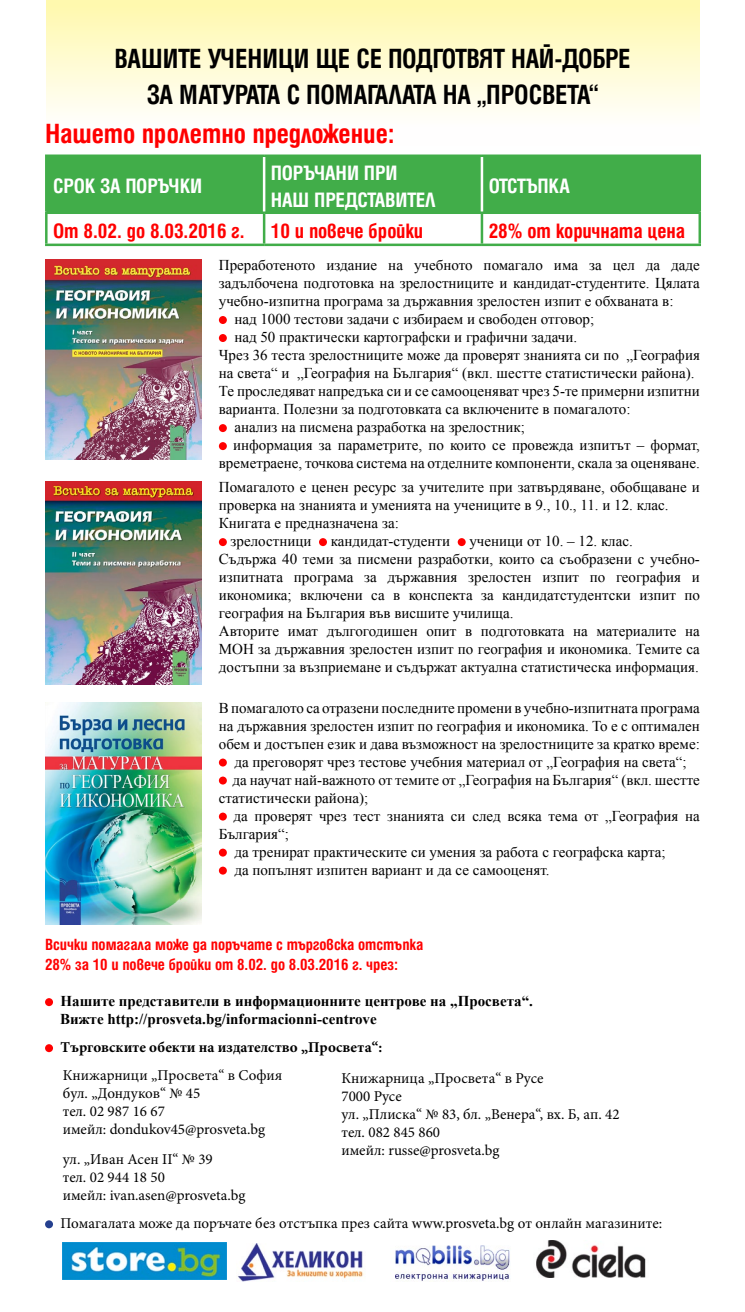
<style>
.page{position:relative;width:745px;height:1312px;background:#fff}
.page>*{position:absolute;margin:0;border:0;box-sizing:border-box;transform-origin:0 0}
.t1{font:700 condensed 30px/36px "Helen Bg";letter-spacing:-.01em;color:#000;text-align:center}
.t2{font:700 condensed 30px "Helen Bg";color:#f00}
.t3{font:700 condensed 22.5px "Helen Bg";color:#f00}
.t4{font:700 condensed 22.5px/27px "Helen Bg";letter-spacing:-.01em;color:#fff}
.t5{font:700 condensed 17.5px/20px "Helen Bg";color:#f00}
.t6{font:15px/18px "Times New Roman";color:#000}
.t7{font:15px/18px "Minion Pro";color:#000}
.t8{font:700 15px/18px "Times New Roman";color:#000}
.t9{font:700 15px "Minion Pro";color:#000}
</style>
<div class="page">
<div style="left:46px;top:0;width:652px;height:145px;background:linear-gradient(to bottom,#fff9ac,#fff)"></div>
<div style="left:48px;top:157px;width:650px;height:54px;background:#41ad49"></div>
<hr style="left:45px;top:154px;width:219px;height:3px;background:#41ad49">
<hr style="left:45px;top:157px;width:3px;height:54px;background:#41ad49">
<hr style="left:264px;top:154px;width:217px;height:3px;background:#41ad49">
<hr style="left:481px;top:154px;width:219px;height:3px;background:#41ad49">
<hr style="left:698px;top:157px;width:2px;height:54px;background:#41ad49">
<hr style="left:45px;top:211px;width:219px;height:3px;background:#41ad49">
<hr style="left:45px;top:214px;width:3px;height:29px;background:#41ad49">
<hr style="left:264px;top:211px;width:217px;height:3px;background:#41ad49">
<hr style="left:263px;top:214px;width:2px;height:29px;background:#41ad49">
<hr style="left:481px;top:211px;width:219px;height:3px;background:#41ad49">
<hr style="left:480px;top:214px;width:3px;height:29px;background:#41ad49">
<hr style="left:698px;top:214px;width:2px;height:29px;background:#41ad49">
<hr style="left:45px;top:243px;width:219px;height:3px;background:#41ad49">
<hr style="left:264px;top:243px;width:217px;height:3px;background:#41ad49">
<hr style="left:481px;top:243px;width:219px;height:3px;background:#41ad49">
<hr style="left:263px;top:157px;width:2px;height:54px;background:#fff">
<hr style="left:480px;top:157px;width:3px;height:54px;background:#fff">
<img style="left:45px;top:259px;width:156px;height:201px">
<img style="left:45px;top:481px;width:156px;height:203px">
<img style="left:45px;top:702px;width:156px;height:222px">
<div style="left:219px;top:316px;width:8px;height:8px;background:#f00;border-radius:50%"></div>
<div style="left:219px;top:334px;width:8px;height:8px;background:#f00;border-radius:50%"></div>
<div style="left:219px;top:424px;width:8px;height:8px;background:#f00;border-radius:50%"></div>
<div style="left:219px;top:442px;width:8px;height:8px;background:#f00;border-radius:50%"></div>
<div style="left:219px;top:758px;width:8px;height:8px;background:#f00;border-radius:50%"></div>
<div style="left:219px;top:776px;width:8px;height:8px;background:#f00;border-radius:50%"></div>
<div style="left:219px;top:812px;width:8px;height:8px;background:#f00;border-radius:50%"></div>
<div style="left:219px;top:848px;width:8px;height:8px;background:#f00;border-radius:50%"></div>
<div style="left:219px;top:866px;width:8px;height:8px;background:#f00;border-radius:50%"></div>
<div style="left:219px;top:538px;width:8px;height:8px;background:#f00;border-radius:50%"></div>
<div style="left:319px;top:538px;width:8px;height:8px;background:#f00;border-radius:50%"></div>
<div style="left:457px;top:538px;width:8px;height:8px;background:#f00;border-radius:50%"></div>
<svg style="left:45px;top:997px;width:8px;height:8px"></svg>
<svg style="left:45px;top:1043px;width:8px;height:8px"></svg>
<svg style="left:45px;top:1219px;width:8px;height:8px"></svg>
<img style="left:63px;top:1242px;width:163px;height:37px">
<img style="left:238px;top:1243px;width:126px;height:37px">
<img style="left:395px;top:1245px;width:115px;height:35px">
<img style="left:536px;top:1240px;width:110px;height:37px">
<h1 class="t1" style="left:114px;top:40px;width:517px">ВАШИТЕ УЧЕНИЦИ ЩЕ СЕ ПОДГОТВЯТ НАЙ-ДОБРЕ<br>ЗА МАТУРАТА С ПОМАГАЛАТА НА „ПРОСВЕТА“</h1>
<h1 class="t2" style="left:45px;top:116px;width:351px">Нашето пролетно предложение:</h1>
<h2 class="t4" style="left:53px;top:172px;width:150px">СРОК ЗА ПОРЪЧКИ</h2>
<h2 class="t4" style="left:271px;top:158px;width:166px">ПОРЪЧАНИ ПРИ<br>НАШ ПРЕДСТАВИТЕЛ</h2>
<h2 class="t4" style="left:488px;top:172px;width:83px">ОТСТЪПКА</h2>
<h2 class="t3" style="left:53px;top:218px;width:371px">От 8.02. до 8.03.2016 г. 10 и повече бройки</h2>
<h2 class="t3" style="left:488px;top:218px;width:198px">28% от коричната цена</h2>
<p class="t6" style="left:219px;top:256px;width:482px">Преработеното издание на учебното помагало има за цел да даде</p>
<p class="t6" style="left:219px;top:274px;width:482px">задълбочена подготовка на зрелостниците и кандидат-студентите. Цялата</p>
<p class="t6" style="left:219px;top:292px;width:456px">учебно-изпитна програма за държавния зрелостен изпит е обхваната в:</p>
<p class="t6" style="left:234px;top:310px;width:361px">над 1000 тестови задачи с избираем и свободен отговор;</p>
<p class="t6" style="left:234px;top:328px;width:344px">над 50 практически картографски и графични задачи.</p>
<p class="t6" style="left:219px;top:346px;width:482px">Чрез 36 теста зрелостниците може да проверят знанията си по „География</p>
<p class="t6" style="left:219px;top:364px;width:477px">на света“ и „География на България“ (вкл. шестте статистически района).</p>
<p class="t6" style="left:219px;top:382px;width:482px">Те проследяват напредъка си и се самооценяват чрез 5-те примерни изпитни</p>
<p class="t6" style="left:219px;top:400px;width:413px">варианта. Полезни за подготовката са включените в помагалото:</p>
<p class="t6" style="left:234px;top:418px;width:292px">анализ на писмена разработка на зрелостник;</p>
<p class="t6" style="left:233px;top:436px;width:468px">информация за параметрите, по които се провежда изпитът – формат,</p>
<p class="t6" style="left:219px;top:454px;width:482px">времетраене, точкова система на отделните компоненти, скала за оценяване.</p>
<p class="t6" style="left:219px;top:477px;width:482px">Помагалото е ценен ресурс за учителите при затвърдяване, обобщаване и</p>
<p class="t6" style="left:219px;top:495px;width:451px">проверка на знанията и уменията на учениците в 9., 10., 11. и 12. клас.</p>
<p class="t6" style="left:219px;top:513px;width:181px">Книгата е предназначена за:</p>
<p class="t6" style="left:230px;top:531px;width:82px">зрелостници</p>
<p class="t6" style="left:330px;top:531px;width:121px">кандидат-студенти</p>
<p class="t6" style="left:219px;top:531px;width:482px;text-indent:250px">ученици от 10. – 12. клас.<br>Съдържа 40 теми за писмени разработки, които са съобразени с учебно&shy;изпитната програма за държавния зрелостен изпит по география и икономика; включени са в конспекта за кандидатстудентски изпит по география на България във висшите училища.<br>Авторите имат дългогодишен опит в подготовката на материалите на МОН за държавния зрелостен изпит по география и икономика. Темите са достъпни за възприемане и съдържат актуална статистическа информация.</p>
<p class="t6" style="left:219px;top:698px;width:482px">В помагалото са отразени последните промени в учебно-изпитната програма</p>
<p class="t6" style="left:219px;top:716px;width:482px">на държавния зрелостен изпит по география и икономика. То е с оптимален</p>
<p class="t6" style="left:219px;top:734px;width:482px">обем и достъпен език и дава възможност на зрелостниците за кратко време:</p>
<p class="t6" style="left:234px;top:752px;width:453px">да преговорят чрез тестове учебния материал от „География на света“;</p>
<p class="t6" style="left:232px;top:770px;width:468px">да научат най-важното от темите от „География на България“ (вкл. шестте</p>
<p class="t6" style="left:219px;top:788px;width:151px">статистически района);</p>
<p class="t6" style="left:233px;top:806px;width:467px">да проверят чрез тест знанията си след всяка тема от „География на</p>
<p class="t6" style="left:219px;top:824px;width:71px">България“;</p>
<p class="t6" style="left:234px;top:842px;width:432px">да тренират практическите си умения за работа с географска карта;</p>
<p class="t6" style="left:234px;top:860px;width:316px">да попълнят изпитен вариант и да се самооценят.</p>
<p class="t5" style="left:45px;top:933px;width:379px">Всички помагала може да поръчате с търговска отстъпка<br>28% за 10 и повече бройки oт 8.02. до 8.03.2016 г. чрез:</p>
<p class="t8" style="left:60px;top:991px;width:474px">Нашите представители в информационните центрове на „Просвета“.<br>Вижте http://prosveta.bg/informacionni-centrove</p>
<p class="t9" style="left:60px;top:1036px;width:323px">Търговските обекти на издателство „Просвета“:</p>
<p class="t7" style="left:63px;top:1066px;width:221px">Книжарници „Просвета“ в София бул. „Дондуков“ № 45<br>тел. 02 987 16 67<br>имейл: dondukov45@prosveta.bg</p>
<p class="t7" style="left:63px;top:1150px;width:184px">ул. „Иван Асен II“ № 39<br>тел. 02 944 18 50<br>имейл: ivan.asen@prosveta.bg</p>
<p class="t7" style="left:60px;top:1214px;width:602px">Помагалата може да поръчате без отстъпка през сайта www.prosveta.bg от онлайн магазините:</p>
<p class="t7" style="left:341px;top:1068px;width:279px">Книжарница „Просвета“ в Русе<br>7000 Русе<br>ул. „Плиска“ № 83, бл. „Венера“, вх. Б, ап. 42 тел. 082 845 860<br>имейл: russe@prosveta.bg</p>
</div>
